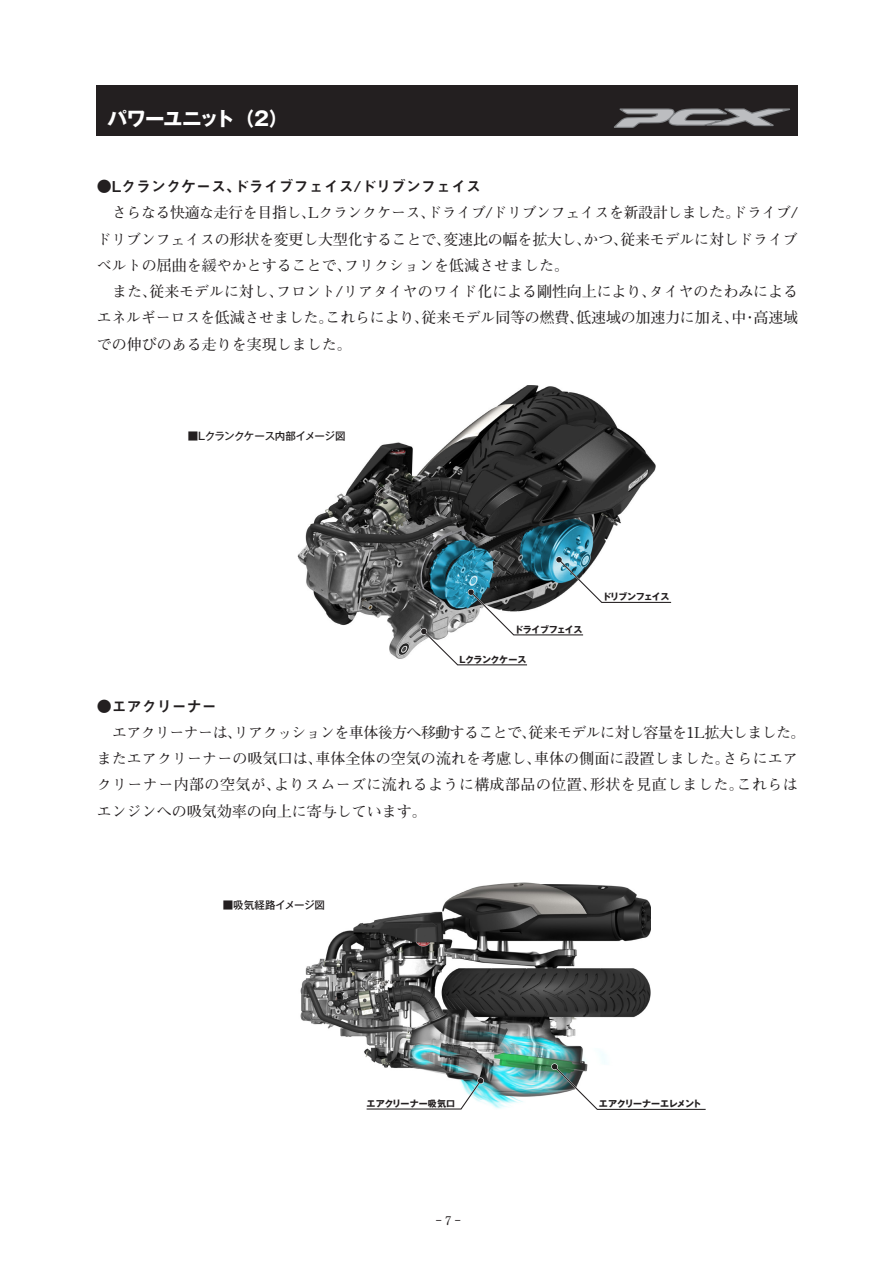
<style>
.page{position:relative;width:893px;height:1263px;background:#fff}
.page>*{position:absolute;margin:0;border:0;box-sizing:border-box;transform-origin:0 0}
.t1{font:700 19.5px "Gothic MB101 Pro";letter-spacing:-.055em;color:#fff}
.t2{font:700 15px/26.2px "Futo Min A101 Pro";color:#231f20;text-align:justify}
.t3{font:15px "Midashi Go Pr 6 N MB31";color:#231f20}
.t4{font:700 12px "Futo Min A101 Pro";color:#231f20}
.t5{font:500 10.5px "Gothic MB101 Pro";letter-spacing:-.03em;color:#231f20}
.t6{font:500 10.5px "Gothic MB101 Pro";color:#231f20}
.t7{font:700 9px "Gothic MB101 Pro";letter-spacing:-.035em;color:#231f20}
.t8{font:700 9px "Gothic MB101 Pro";letter-spacing:.01em;color:#231f20}
.t9{font:700 9px "Gothic MB101 Pro";letter-spacing:-.09em;color:#231f20}
</style>
<div class="page">
<div style="left:97px;top:85px;width:701px;height:50px;background:#231f20"></div>
<svg style="left:614px;top:108px;width:176px;height:20px"></svg>
<img style="left:298px;top:386px;width:357px;height:273px">
<svg style="left:421px;top:557px;width:251px;height:109px"></svg>
<img style="left:300px;top:883px;width:351px;height:226px">
<svg style="left:552px;top:1064px;width:154px;height:46px"></svg>
<svg style="left:365px;top:1078px;width:118px;height:32px"></svg>
<h1 class="t1" style="left:108px;top:102px;width:182px">パワーユニット（2）</h1>
<p class="t3" style="left:97px;top:175px;width:386px">●Lクランクケース、ドライブフェイス/ドリブンフェイス</p>
<p class="t2" style="left:97px;top:198px;width:703px;text-indent:15px">さらなる快適な走行を目指し、Lクランクケース、ドライブ/ドリブンフェイスを新設計しました。ドライブ/ドリブンフェイスの形状を変更し大型化することで、変速比の幅を拡大し、かつ、従来モデルに対しドライブベルトの屈曲を緩やかとすることで、フリクションを低減させました。</p>
<p class="t2" style="left:97px;top:277px;width:703px;text-indent:16px">また、従来モデルに対し、フロント/リアタイヤのワイド化による剛性向上により、タイヤのたわみによるエネルギーロスを低減させました。これらにより、従来モデル同等の燃費、低速域の加速力に加え、中・高速域での伸びのある走りを実現しました。</p>
<p class="t5" style="left:188px;top:427px;width:159px">■Lクランクケース内部イメージ図</p>
<p class="t7" style="left:514px;top:622px;width:70px">ドライブフェイス</p>
<p class="t7" style="left:459px;top:652px;width:68px">Lクランクケース</p>
<p class="t9" style="left:602px;top:589px;width:69px">ドリブンフェイス</p>
<p class="t3" style="left:97px;top:694px;width:122px">●エアクリーナー</p>
<p class="t2" style="left:97px;top:717px;width:710px;text-align:left;text-indent:15px">エアクリーナーは、リアクッションを車体後方へ移動することで、従来モデルに対し容量を1L拡大しました。またエアクリーナーの吸気口は、車体全体の空気の流れを考慮し、車体の側面に設置しました。さらにエアクリーナー内部の空気が、よりスムーズに流れるように構成部品の位置、形状を見直しました。これらはエンジンへの吸気効率の向上に寄与しています。</p>
<p class="t6" style="left:223px;top:896px;width:104px">■吸気経路イメージ図</p>
<p class="t8" style="left:367px;top:1096px;width:90px">エアクリーナー吸気口</p>
<p class="t7" style="left:599px;top:1096px;width:104px">エアクリーナーエレメント</p>
<p class="t4" style="left:436px;top:1209px;width:27px">‒7‒</p>
</div>
